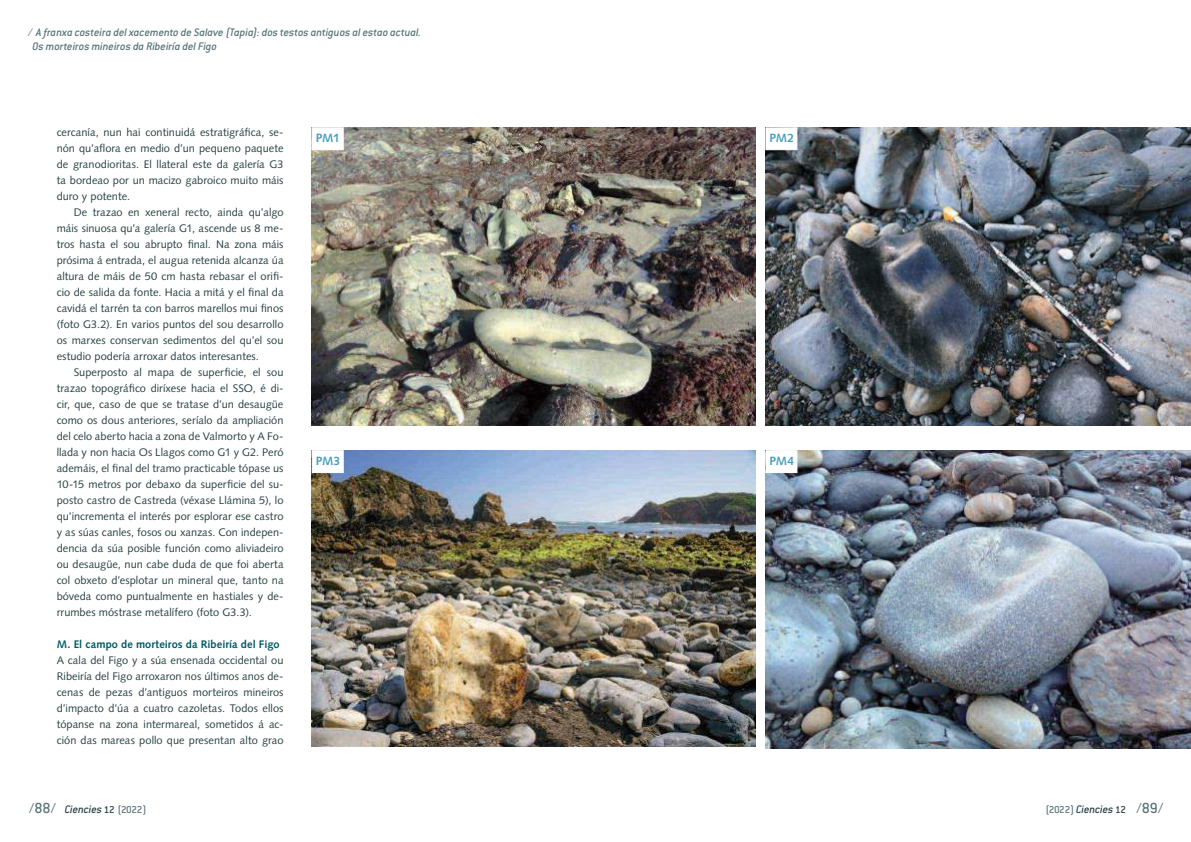
<style>
.page{position:relative;width:1191px;height:842px;background:#fff}
.page>*{position:absolute;margin:0;border:0;box-sizing:border-box;transform-origin:0 0}
.t1{font:italic 500 12px/14.4px "Conduit ITC Std";letter-spacing:-.005em;color:#587476}
.t2{font:italic 500 12px "Conduit ITC Std";letter-spacing:-.01em;color:#284045}
.t3{font:700 12px "Syntax LT Std";letter-spacing:.01em;color:#469fbd}
.t4{font:11px/16px "Syntax LT Std";letter-spacing:.005em;color:#284045;text-align:justify}
.t5{font:700 11px "Syntax LT Std";letter-spacing:.005em;color:#005964}
.s1{font-style:normal;font-size:16px;color:#587476}
.s2{font-style:normal;font-size:11px}
.s3{font-style:normal;font-size:11px;color:#587476}
</style>
<div class="page">
<img style="left:312px;top:128px;width:443px;height:297px">
<img style="left:765px;top:128px;width:426px;height:297px">
<img style="left:312px;top:451px;width:444px;height:296px">
<img style="left:765px;top:451px;width:426px;height:297px">
<div style="left:312px;top:128px;width:31px;height:22px;background:#fff"></div>
<div style="left:312px;top:450px;width:31px;height:23px;background:#fff;border:1px solid #fff"></div>
<div style="left:765px;top:450px;width:32px;height:23px;background:#fff;border:1px solid #fff"></div>
<div style="left:765px;top:128px;width:32px;height:22px;background:#fff;border:1px solid #fff"></div>
<p class="t1" style="left:32px;top:25px;width:390px;text-indent:-4px">/ A franxa costeira del xacemento de Salave (Tapia): dos testos antiguos al estao actual.<br>Os morteiros mineiros da Ribeiría del Figo</p>
<p class="t4" style="left:57px;top:124px;width:228px">cercanía, nun hai continuidá estratigráfica, se&shy;nón qu’aflora en medio d’un pequeno paquete de granodioritas. El llateral este da galería G3 ta bordeao por un macizo gabroico muito máis duro y potente.</p>
<p class="t4" style="left:57px;top:204px;width:228px;text-indent:17px">De trazao en xeneral recto, ainda qu’algo máis sinuosa qu’a galería G1, ascende us 8 me&shy;tros hasta el sou abrupto final. Na zona máis prósima á entrada, el augua retenida alcanza úa altura de máis de 50 cm hasta rebasar el orifi&shy;cio de salida da fonte. Hacia a mitá y el final da cavidá el tarrén ta con barros marellos mui finos (foto G3.2). En varios puntos del sou desarrollo os marxes conservan sedimentos del qu’el sou estudio podería arroxar datos interesantes.</p>
<p class="t4" style="left:57px;top:364px;width:228px;text-indent:17px">Superposto al mapa de superficie, el sou trazao topográfico diríxese hacia el SSO, é di&shy;cir, que, caso de que se tratase d’un desaugüe como os dous anteriores, seríalo da ampliación del celo aberto hacia a zona de Valmorto y A Fo&shy;llada y non hacia Os Llagos como G1 y G2. Peró ademáis, el final del tramo practicable tópase us 10-15 metros por debaxo da superficie del su&shy;posto castro de Castreda (véxase Llámina 5), lo qu’incrementa el interés por esplorar ese castro y as súas canles, fosos ou xanzas. Con indepen&shy;dencia da súa posible función como aliviadeiro ou desaugüe, nun cabe duda de que foi aberta col obxeto d’esplotar un mineral que, tanto na bóveda como puntualmente en hastiales y de&shy;rrumbes móstrase metalífero (foto G3.3).</p>
<p class="t5" style="left:57px;top:638px;width:224px">M. El campo de morteiros da Ribeiría del Figo</p>
<p class="t4" style="left:57px;top:652px;width:228px">A cala del Figo y a súa ensenada occidental ou Ribeiría del Figo arroxaron nos últimos anos de&shy;cenas de pezas d’antiguos morteiros mineiros d’impacto d’úa a cuatro cazoletas. Todos ellos tópanse na zona intermareal, sometidos á ac&shy;ción das mareas pollo que presentan alto grao</p>
<p class="t3" style="left:316px;top:131px;width:26px">PM1</p>
<p class="t3" style="left:769px;top:131px;width:26px">PM2</p>
<p class="t3" style="left:316px;top:454px;width:26px">PM3</p>
<p class="t3" style="left:769px;top:454px;width:26px">PM4</p>
<p class="t2" style="left:29px;top:802px;width:119px"><span class="s1">/88/</span> Ciencies <span class="s2">12</span> <span class="s3">(2022)</span></p>
<p class="t2" style="left:1045px;top:802px;width:119px"><span class="s3">(2022)</span> Ciencies <span class="s2">12</span> <span class="s1">/89/</span></p>
</div>
